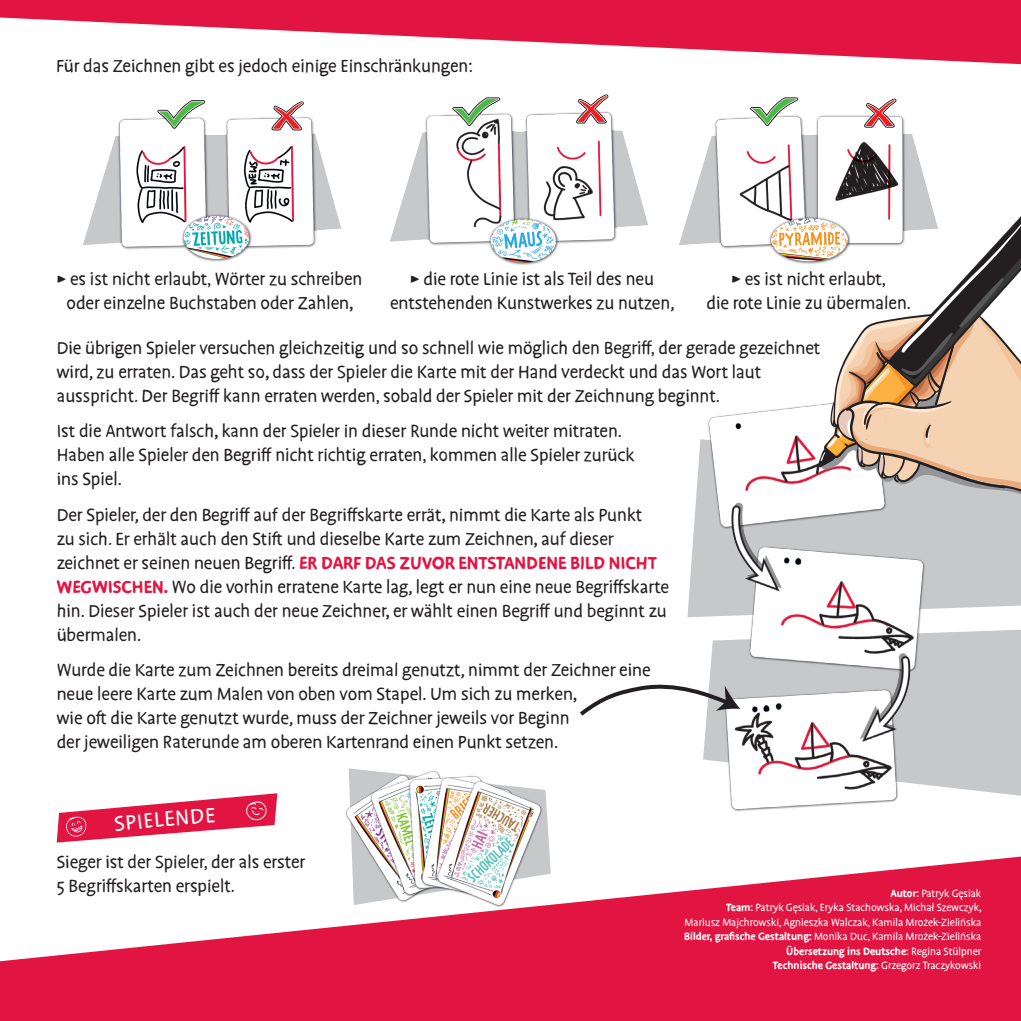
<style>
.page{position:relative;width:1021px;height:1021px;background:#fff}
.page>*{position:absolute;margin:0;border:0;box-sizing:border-box;transform-origin:0 0}
.t1{font:24px "Duper";color:#fff}
.t2{font:20px/24px "Duper";color:#231f20}
.t3{font:12px/14.4px "Duper";color:#fff;text-align:right}
.s1{font-weight:700;color:#e21542}
.s2{font-weight:700}
</style>
<div class="page">
<svg style="left:0;top:0;width:1020px;height:65px;fill:#e21542"></svg>
<svg style="left:0;top:856px;width:1020px;height:164px;fill:#e21542"></svg>
<svg style="left:687px;top:502px;width:333px;height:115px;fill:#c7c8ca"></svg>
<div style="left:936px;top:629px;width:84px;height:167px;background:#c7c8ca"></div>
<img style="left:696px;top:404px;width:240px;height:407px">
<svg style="left:817px;top:217px;width:203px;height:341px"></svg>
<img style="left:337px;top:768px;width:214px;height:143px">
<svg style="left:580px;top:677px;width:160px;height:42px"></svg>
<img style="left:83px;top:100px;width:258px;height:162px">
<img style="left:390px;top:94px;width:258px;height:171px">
<img style="left:679px;top:97px;width:271px;height:170px">
<svg style="left:57px;top:793px;width:220px;height:49px"></svg>
<p class="t2" style="left:56px;top:55px;width:418px">Für das Zeichnen gibt es jedoch einige Einschränkungen:</p>
<p class="t2" style="left:57px;top:267px;width:307px;text-align:center">▶ es ist nicht erlaubt, Wörter zu schreiben oder einzelne Buchstaben oder Zahlen,</p>
<p class="t2" style="left:390px;top:267px;width:286px;text-align:center">▶ die rote Linie ist als Teil des neu entstehenden Kunstwerkes zu nutzen,</p>
<p class="t2" style="left:706px;top:267px;width:206px;text-align:center">▶ es ist nicht erlaubt,<br>die rote Linie zu übermalen.</p>
<p class="t2" style="left:57px;top:337px;width:765px">Die übrigen Spieler versuchen gleichzeitig und so schnell wie möglich den Begriff, der gerade gezeichnet wird, zu erraten. Das geht so, dass der Spieler die Karte mit der Hand verdeckt und das Wort laut ausspricht. Der Begriff kann erraten werden, sobald der Spieler mit der Zeichnung beginnt.</p>
<p class="t2" style="left:57px;top:420px;width:579px">Ist die Antwort falsch, kann der Spieler in dieser Runde nicht weiter mitraten.<br>Haben alle Spieler den Begriff nicht richtig erraten, kommen alle Spieler zurück ins Spiel.</p>
<p class="t2" style="left:57px;top:503px;width:614px">Der Spieler, der den Begriff auf der Begriffskarte errät, nimmt die Karte als Punkt<br>zu sich. Er erhält auch den Stift und dieselbe Karte zum Zeichnen, auf dieser zeichnet er seinen neuen Begriff. <span class="s1">ER DARF DAS ZUVOR ENTSTANDENE BILD NICHT WEGWISCHEN.</span> Wo die vorhin erratene Karte lag, legt er nun eine neue Begriffskarte hin. Dieser Spieler ist auch der neue Zeichner, er wählt einen Begriff und beginnt zu übermalen.</p>
<p class="t2" style="left:57px;top:659px;width:595px">Wurde die Karte zum Zeichnen bereits dreimal genutzt, nimmt der Zeichner eine neue leere Karte zum Malen von oben vom Stapel. Um sich zu merken,<br>wie oft die Karte genutzt wurde, muss der Zeichner jeweils vor Beginn<br>der jeweiligen Raterunde am oberen Kartenrand einen Punkt setzen.</p>
<p class="t1" style="left:113px;top:810px;width:102px;rotate:-5deg">SPIELENDE</p>
<p class="t2" style="left:57px;top:851px;width:250px">Sieger ist der Spieler, der als erster<br>5 Begriffskarten erspielt.</p>
<p class="t3" style="left:684px;top:886px;width:299px"><span class="s2">Autor:</span> Patryk Gęsiak<br><span class="s2">Team:</span> Patryk Gęsiak, Eryka Stachowska, Michał Szewczyk,<br>Mariusz Majchrowski, Agnieszka Walczak, Kamila Mrożek-Zielińska <span class="s2">Bilder, grafische Gestaltung:</span> Monika Duc, Kamila Mrożek-Zielińska <span class="s2">Übersetzung ins Deutsche:</span> Regina Stülpner<br><span class="s2">Technische Gestaltung:</span> Grzegorz Traczykowski</p>
</div>
